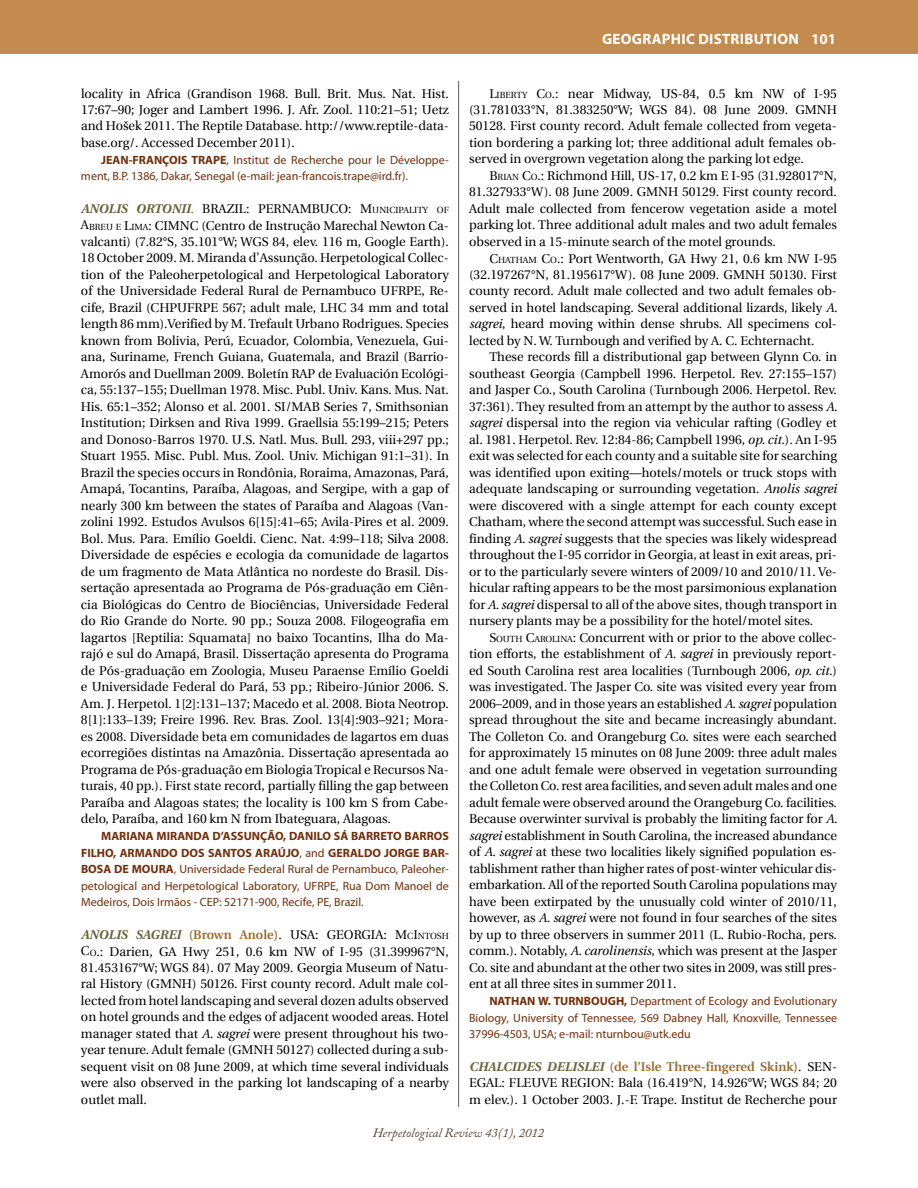
<style>
.page{position:relative;width:918px;height:1188px;background:#fff}
.page>*{position:absolute;margin:0;border:0;box-sizing:border-box;transform-origin:0 0}
.t1{font:700 15px "Myriad Pro";letter-spacing:.02em;color:#fff}
.t2{font:12.75px/16.5px "Utopia";color:#000;text-align:justify}
.t3{font:italic 12.75px "Adobe Caslon";color:#504138}
.t4{font:italic 700 12.75px "Utopia";color:#65683c}
.t5{font:12px/16.5px "Myriad Pro";color:#712f0b;text-align:justify}
.t6{font:700 12px "Myriad Pro";color:#712f0b}
.s1{font-weight:700}
.s2{font-style:italic;color:#65683c}
.s3{font-style:inherit}
.s4{font-size:8.85px}
.s5{font-style:italic}
.s6{font-weight:400}
.s7{font-weight:700;font-style:italic;color:#65683c}
.s8{font-weight:600;color:#9a6a2d}
</style>
<div class="page">
<hr style="left:458px;top:81px;width:1px;height:1026px;background:#5f5e5d">
<div style="left:0;top:0;width:918px;height:54px;background:#c38b4e"></div>
<p class="t2" style="left:81px;top:85px;width:369px">locality in Africa (Grandison 1968. Bull. Brit. Mus. Nat. Hist.<br>17:67–90; Joger and Lambert 1996. J. Afr. Zool. 110:21–51; Uetz and Hošek 2011. The Reptile Database. http://www.reptile-data&shy;base.org/. Accessed December 2011).</p>
<p class="t5" style="left:81px;top:151px;width:369px;text-indent:20px"><span class="s1">JEAN-FRANÇOIS TRAPE</span>, I nstitut de Recherche pour le Développe&shy;ment, B.P. 1386, Dakar, Senegal (e-mail: jean-francois.trape@ird.fr).</p>
<p class="t4" style="left:81px;top:201px;width:17px">ANOLIS</p>
<p class="t4" style="left:136px;top:201px;width:9px">ORTONII</p>
<p class="t2" style="left:81px;top:201px;width:369px;text-align:left;text-indent:110px"><span class="s2">.</span> BRAZIL: PERNAMBUCO: <span class="s3">M</span><span class="s4">UNICIPALITY OF </span><span class="s3">A</span><span class="s4">BREU E</span> <span class="s3">L</span><span class="s4">IMA</span>: CIMNC (Centro de Instrução Marechal Newton Ca&shy;valcanti) (7.82°S, 35.101°W; WGS 84, elev. 116 m, Google Earth).<br>18 October 2009. M. Miranda d’Assunção. Herpetological Collec&shy;tion of the Paleoherpetological and Herpetological Laboratory of the Universidade Federal Rural de Pernambuco UFRPE, Re&shy;cife, Brazil (CHPUFRPE 567; adult male, LHC 34 mm and total length 86 mm).Verified by M. Trefault Urbano Rodrigues. Species known from Bolivia, Perú, Ecuador, Colombia, Venezuela, Gui&shy;ana, Suriname, French Guiana, Guatemala, and Brazil (Barrio-Amorós and Duellman 2009. Boletín RAP de Evaluación Ecológi&shy;ca, 55:137–155; Duellman 1978. Misc. Publ. Univ. Kans. Mus. Nat.<br>His. 65:1–352; Alonso et al. 2001. SI/MAB Series 7, Smithsonian Institution; Dirksen and Riva 1999. Graellsia 55:199–215; Peters and Donoso-Barros 1970. U.S. Natl. Mus. Bull. 293, viii+297 pp.; Stuart 1955. Misc. Publ. Mus. Zool. Univ. Michigan 91:1–31). In Brazil the species occurs in Rondônia, Roraima, Amazonas, Pará, Amapá, Tocantins, Paraíba, Alagoas, and Sergipe, with a gap of nearly 300 km between the states of Paraíba and Alagoas (Van&shy;zolini 1992. Estudos Avulsos 6[15]:41–65; Avila-Pires et al<span class="s5">.</span> 2009.<br>Bol. Mus. Para. Emílio Goeldi. Cienc. Nat. 4:99–118; Silva 2008.<br>Diversidade de espécies e ecologia da comunidade de lagartos de um fragmento de Mata Atlântica no nordeste do Brasil. Dis&shy;sertação apresentada ao Programa de Pós-graduação em Ciên&shy;cia Biológicas do Centro de Biociências, Universidade Federal do Rio Grande do Norte. 90 pp.; Souza 2008. Filogeografia em lagartos [Reptilia: Squamata] no baixo Tocantins, Ilha do Ma&shy;rajó e sul do Amapá, Brasil. Dissertação apresenta do Programa de Pós-graduação em Zoologia, Museu Paraense Emílio Goeldi e Universidade Federal do Pará, 53 pp.; Ribeiro-Júnior 2006. S.<br>Am. J. Herpetol. 1[2]:131–137; Macedo et al<span class="s5">.</span> 2008. Biota Neotrop.<br>8[1]:133–139; Freire 1996. Rev. Bras. Zool. 13[4]:903–921; Mora&shy;es 2008. Diversidade beta em comunidades de lagartos em duas ecorregiões distintas na Amazônia. Dissertação apresentada ao Programa de Pós-graduação em Biologia Tropical e Recursos Na&shy;turais, 40 pp.). First state record, partially filling the gap between Paraíba and Alagoas states; the locality is 100 km S from Cabe&shy;delo, Paraíba, and 160 km N from Ibateguara, Alagoas.</p>
<p class="t6" style="left:81px;top:828px;width:16px">M</p>
<p class="t6" style="left:111px;top:828px;width:201px">ARIANA MIRANDA D’ASSUNÇÃO, DANILO</p>
<p class="t6" style="left:334px;top:828px;width:41px">SÁ BARRETO</p>
<p class="t6" style="left:405px;top:828px;width:24px">BARRO</p>
<p class="t6" style="left:442px;top:828px;width:8px">S</p>
<p class="t6" style="left:81px;top:845px;width:8px">FILHO</p>
<p class="t6" style="left:113px;top:845px;width:49px">, ARMANDO</p>
<p class="t6" style="left:181px;top:845px;width:50px">DOS SANTO</p>
<p class="t6" style="left:245px;top:845px;width:121px">S ARAÚJO<span class="s6">, and</span> GERALDO</p>
<p class="t6" style="left:384px;top:845px;width:66px">JORGE BAR-</p>
<p class="t6" style="left:81px;top:861px;width:61px">BOSA DE MOUR</p>
<p class="t5" style="left:81px;top:861px;width:369px;text-indent:85px"><span class="s1">A</span>, Universidade Federal Rural de Pernambuco, Paleoher&shy;petological and Herpetological Laboratory, UFRPE, Rua Dom Manoel de Medeiros, Dois I rmãos - CEP: 52171-900, Recife, PE, Brazil.</p>
<p class="t2" style="left:81px;top:927px;width:369px"><span class="s7">ANOLIS SAGREI</span> <span class="s8">(Brown Anole)</span>. USA: GEORGIA: <span class="s3">M</span><span class="s4">C</span><span class="s3">I</span><span class="s4">NTO SH </span><span class="s3">C</span><span class="s4">O</span><span class="s3">.:</span> Darien, GA Hwy 251, 0.6 km NW of I-95 (31.399967°N, 81.453167°W; WGS 84). 07 May 2009. Georgia Museum of Natu&shy;ral History (GMNH) 50126. First county record. Adult male col&shy;lected from hotel landscaping and several dozen adults observed on hotel grounds and the edges of adjacent wooded areas. Hotel manager stated that <span class="s5">A. sagrei</span> were present throughout his two&shy;year tenure. Adult female (GMNH 50127) collected during a sub&shy;sequent visit on 08 June 2009, at which time several individuals were also observed in the parking lot landscaping of a nearby outlet mall.</p>
<p class="t1" style="left:602px;top:29px;width:236px">GEOGRAPHIC DISTRIBUTION 101</p>
<p class="t2" style="left:469px;top:85px;width:369px"><span class="s3">L</span><span class="s4">IBERTY</span> <span class="s3">C</span><span class="s4">O</span>.: near Midway, US-84, 0.5 km NW of I-95 (31.781033°N, 81.383250°W; WGS 84). 08 June 2009. GMNH 50128. First county record. Adult female collected from vegeta&shy;tion bordering a parking lot; three additional adult females ob&shy;served in overgrown vegetation along the parking lot edge.</p>
<p class="t2" style="left:469px;top:168px;width:369px;text-indent:20px"><span class="s3">B</span><span class="s4">RIAN</span> <span class="s3">C</span><span class="s4">O</span>.: Richmond Hill, US-17, 0.2 km E I-95 (31.928017°N, 81.327933°W). 08 June 2009. GMNH 50129. First county record.<br>Adult male collected from fencerow vegetation aside a motel parking lot. Three additional adult males and two adult females observed in a 15-minute search of the motel grounds.</p>
<p class="t2" style="left:469px;top:250px;width:370px;text-indent:20px"><span class="s3">C</span><span class="s4">HATHAM</span> <span class="s3">C</span><span class="s4">O</span><span class="s3">.:</span> Port Wentworth, GA Hwy 21, 0.6 km NW I-95 (32.197267°N, 81.195617°W). 08 June 2009. GMNH 50130. First county record. Adult male collected and two adult females ob&shy;served in hotel landscaping. Several additional lizards, likely <span class="s5">A. sagrei</span>, heard moving within dense shrubs. All specimens col&shy;lected by N. W. Turnbough and verified by A. C. Echternacht.</p>
<p class="t2" style="left:469px;top:349px;width:370px;text-align:left;text-indent:20px">These records fill a distributional gap between Glynn Co. in southeast Georgia (Campbell 1996. Herpetol. Rev. 27:155–157) and Jasper Co., South Carolina (Turnbough 2006. Herpetol. Rev.<br>37:361). They resulted from an attempt by the author to assess <span class="s5">A. sagrei</span> dispersal into the region via vehicular rafting (Godley et al. 1981. Herpetol. Rev. 12:84-86; Campbell 1996, <span class="s5">op. cit.</span>). An I-95 exit was selected for each county and a suitable site for searching was identified upon exiting—hotels/motels or truck stops with adequate landscaping or surrounding vegetation. <span class="s5">Anolis sagrei </span>were discovered with a single attempt for each county except Chatham, where the second attempt was successful. Such ease in finding <span class="s5">A. sagrei</span> suggests that the species was likely widespread throughout the I-95 corridor in Georgia, at least in exit areas, pri&shy;or to the particularly severe winters of 2009/10 and 2010/11. Ve&shy;hicular rafting appears to be the most parsimonious explanation for <span class="s5">A. sagrei</span> dispersal to all of the above sites, though transport in nursery plants may be a possibility for the hotel/motel sites.<br><span class="s3">S</span> <span class="s4">OUTH</span> <span class="s3">C</span><span class="s4">AROLINA</span>: Concurrent with or prior to the above collec&shy;tion efforts, the establishment of <span class="s5">A. sagrei</span> in previously report&shy;ed South Carolina rest area localities (Turnbough 2006, <span class="s5">op. cit.</span>) was investigated. The Jasper Co. site was visited every year from 2006–2009, and in those years an established <span class="s5">A. sagrei</span> population spread throughout the site and became increasingly abundant.<br>The Colleton Co. and Orangeburg Co. sites were each searched for approximately 15 minutes on 08 June 2009: three adult males and one adult female were observed in vegetation surrounding the Colleton Co. rest area facilities, and seven adult males and one adult female were observed around the Orangeburg Co. facilities.<br>Because overwinter survival is probably the limiting factor for <span class="s5">A. sagrei</span> establishment in South Carolina, the increased abundance of <span class="s5">A. sagrei</span> at these two localities likely signified population es&shy;tablishment rather than higher rates of post-winter vehicular dis&shy;embarkation. All of the reported South Carolina populations may have been extirpated by the unusually cold winter of 2010/11, however, as <span class="s5">A. sagrei</span> were not found in four searches of the sites by up to three observers in summer 2011 (L. Rubio-Rocha, pers. comm.). Notably, <span class="s5">A. carolinensis</span>, which was present at the Jasper Co. site and abundant at the other two sites in 2009, was still pres&shy;ent at all three sites in summer 2011.</p>
<p class="t6" style="left:469px;top:993px;width:94px">NATHAN W. TURNBOU</p>
<p class="t5" style="left:469px;top:993px;width:369px;text-indent:139px"><span class="s1">GH,</span> Department of Ecology and Evolutionary Biology, University of Tennessee, 569 Dabney Hall, Knoxville, Tennessee 37996-4503, USA; e-mail: nturnbou@utk.edu</p>
<p class="t2" style="left:469px;top:1059px;width:369px"><span class="s7">CHALCIDES DELISLEI</span> <span class="s8">(de l’Isle Three-fingered Skink)</span>. SEN-EGAL: FLEUVE REGION: Bala (16.419°N, 14.926°W; WGS 84; 20 m elev.). 1 October 2003. J.-F. Trape. Institut de Recherche pour</p>
<p class="t3" style="left:373px;top:1126px;width:173px">Herpetological Review 43(1), 2012</p>
</div>
